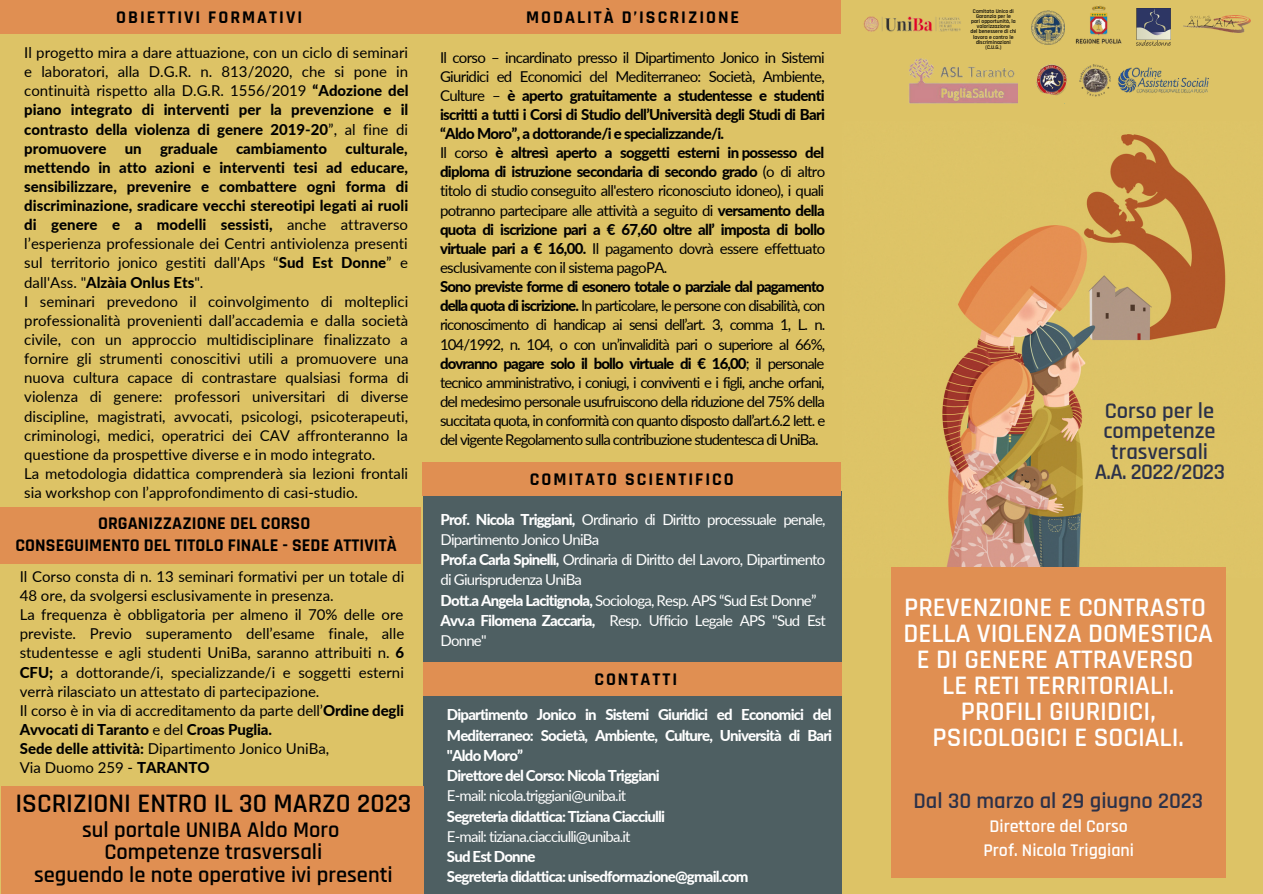
<style>
.page{position:relative;width:1263px;height:894px;background:#fff}
.page>*{position:absolute;margin:0;border:0;box-sizing:border-box;transform-origin:0 0}
.t1{font:600 27px/25.8px "Rajdhani";color:#fff;text-align:center}
.t2{font:600 27px "Rajdhani";color:#000}
.t3{font:600 22.5px/22.5px "Rajdhani";color:#000;text-align:center}
.t4{font:600 22.5px/20.2px "Rajdhani";color:#2b3149;text-align:center}
.t5{font:700 18px "Rajdhani";letter-spacing:.11em;color:#000}
.t6{font:700 18px/21.3px "Rajdhani";letter-spacing:.005em;color:#000;text-align:center}
.t7{font:600 18px/24.8px "Rajdhani";color:#fff;text-align:center}
.t8{font:15px/19px "Lato";color:#000}
.t9{font:800 15px/19px "Lato";letter-spacing:-.045em;color:#000}
.t10{font:15px/20.2px "Lato";letter-spacing:-.055em;color:#fff}
.t11{font:800 15px/20.2px "Lato";letter-spacing:-.055em;color:#fff}
.t12{font:600 5.7px/5.2px "Rajdhani";color:#000;text-align:center}
.s1{font-weight:800}
.s2{font-weight:400}
</style>
<div class="page">
<div style="left:0;top:0;width:1263px;height:893px;background:#ddc366"></div>
<img style="left:942px;top:134px;width:284px;height:443px">
<div style="left:423px;top:491px;width:418px;height:402px;background:#4e5f62"></div>
<div style="left:891px;top:566px;width:334px;height:311px;background:#e08f52"></div>
<div style="left:1px;top:785px;width:422px;height:108px;background:#e08f52"></div>
<img style="left:1136px;top:8px;width:34px;height:37px">
<div style="left:0;top:0;width:422px;height:33px;background:#e08f52"></div>
<img style="left:1036px;top:64px;width:173px;height:33px">
<div style="left:0;top:506px;width:421px;height:57px;background:#e08f52"></div>
<img style="left:1184px;top:15px;width:66px;height:17px">
<div style="left:418px;top:0;width:423px;height:33px;background:#e08f52"></div>
<div style="left:423px;top:662px;width:419px;height:33px;background:#e08f52"></div>
<div style="left:422px;top:462px;width:419px;height:33px;background:#e08f52"></div>
<img style="left:864px;top:16px;width:97px;height:16px">
<img style="left:1032px;top:11px;width:32px;height:33px">
<img style="left:1075px;top:5px;width:47px;height:39px">
<svg style="left:1114px;top:11px;width:8px;height:14px"></svg>
<img style="left:909px;top:58px;width:109px;height:46px">
<svg style="left:1036px;top:89px;width:29px;height:15px"></svg>
<p class="t5" style="left:116px;top:6px;width:188px">OBIETTIVI FORMATIVI</p>
<p class="t8" style="left:24px;top:43px;width:386px">Il progetto mira a dare attuazione, con un ciclo di seminari e laboratori, alla D.G.R. n. 813/2020, che si pone in continuità rispetto alla D.G.R. 1556/2019 <span class="s1">“Adozione del piano integrato di interventi per la prevenzione e il contrasto della violenza di genere 2019-20</span>”, al fine di <span class="s1">promuovere un graduale cambiamento culturale, mettendo in atto azioni e interventi tesi ad educare, sensibilizzare, prevenire e combattere ogni forma di discriminazione, sradicare vecchi stereotipi legati ai ruoli di genere e a modelli sessisti,</span> anche attraverso l’esperienza professionale dei Centri antiviolenza presenti sul territorio jonico gestiti dall'Aps “<span class="s1">Sud Est Donne</span>” e dall'Ass. "<span class="s1">Alzàia Onlus Ets</span>".<br>I seminari prevedono il coinvolgimento di molteplici professionalità provenienti dall’accademia e dalla società civile, con un approccio multidisciplinare finalizzato a fornire gli strumenti conoscitivi utili a promuovere una nuova cultura capace di contrastare qualsiasi forma di violenza di genere: professori universitari di diverse discipline, magistrati, avvocati, psicologi, psicoterapeuti, criminologi, medici, operatrici dei CAV affronteranno la questione da prospettive diverse e in modo integrato.<br>La metodologia didattica comprenderà sia lezioni frontali sia workshop con l’approfondimento di casi-studio.</p>
<p class="t6" style="left:16px;top:513px;width:383px">ORGANIZZAZIONE DEL CORSO<br>CONSEGUIMENTO DEL TITOLO FINALE - SEDE ATTIVITÀ</p>
<p class="t8" style="left:20px;top:566px;width:386px">Il Corso consta di n. 13 seminari formativi per un totale di 48 ore, da svolgersi esclusivamente in presenza.<br>La frequenza è obbligatoria per almeno il 70% delle ore previste. Previo superamento dell’esame finale, alle studentesse e agli studenti UniBa, saranno attribuiti n. <span class="s1">6<br>CFU;</span> a dottorande/i, specializzande/i e soggetti esterni verrà rilasciato un attestato di partecipazione.<br>Il corso è in via di accreditamento da parte dell’<span class="s1">Ordine degli Avvocati di Taranto</span> e del <span class="s1">Croas Puglia.<br>Sede delle attività:</span> Dipartimento Jonico UniBa,<br>Via Duomo 259 - <span class="s1">TARANTO</span></p>
<h1 class="t2" style="left:15px;top:786px;width:397px">ISCRIZIONI ENTRO IL 30 MARZO 2023</h1>
<h2 class="t3" style="left:34px;top:818px;width:360px">sul portale UNIBA Aldo Moro<br>Competenze trasversali<br>seguendo le note operative ivi presenti</h2>
<p class="t5" style="left:526px;top:6px;width:215px">MODALITÀ D’ISCRIZIONE</p>
<p class="t9" style="left:440px;top:47px;width:387px"><span class="s2">Il corso – incardinato presso il Dipartimento Jonico in Sistemi Giuridici ed Economici del Mediterraneo: Società, Ambiente, Culture –</span> è aperto gratuitamente a studentesse e studenti iscritti a tutti i Corsi di Studio dell’Università degli Studi di Bari “Aldo Moro”, a dottorande/i e specializzande/i.<br><span class="s2">Il corso</span> è altresì aperto a soggetti esterni in possesso del diploma di istruzione secondaria di secondo grado <span class="s2">(o di altro titolo di studio conseguito all'estero riconosciuto idoneo), i quali potranno partecipare alle attività a seguito di</span> versamento della quota di iscrizione pari a € 67,60 oltre all’ imposta di bollo virtuale pari a € 16,00. <span class="s2">Il pagamento dovrà essere effettuato esclusivamente con il sistema pagoPA.</span></p>
<p class="t8" style="left:440px;top:277px;width:387px;text-align:justify"><span class="s1">Sono previste forme di esonero totale o parziale dal pagamento della quota di iscrizione.</span> In particolare, le persone con disabilità, con riconoscimento di handicap ai sensi dell’art. 3, comma 1, L. n.<br>104/1992, n. 104, o con un’invalidità pari o superiore al 66%, <span class="s1">dovranno pagare solo il bollo virtuale di € 16,00</span>; il personale tecnico amministrativo, i coniugi, i conviventi e i figli, anche orfani, del medesimo personale usufruiscono della riduzione del 75% della succitata quota, in conformità con quanto disposto dall’art.6.2 lett. e del vigente Regolamento sulla contribuzione studentesca di UniBa.</p>
<p class="t5" style="left:530px;top:467px;width:205px">COMITATO SCIENTIFICO</p>
<p class="t10" style="left:441px;top:508px;width:387px"><span class="s1">Prof. Nicola Triggiani,</span> Ordinario di Diritto processuale penale, Dipartimento Jonico UniBa<br><span class="s1">Prof.a Carla Spinelli,</span> Ordinaria di Diritto del Lavoro, Dipartimento di Giurisprudenza UniBa<br><span class="s1">Dott.a Angela Lacitignola,</span> Sociologa, Resp. APS “Sud Est Donne” <span class="s1">Avv.a Filomena Zaccaria,</span> Resp. Ufficio Legale APS "Sud Est Donne"</p>
<p class="t5" style="left:594px;top:667px;width:84px">CONTATTI</p>
<p class="t11" style="left:447px;top:704px;width:387px">Dipartimento Jonico in Sistemi Giuridici ed Economici del Mediterraneo: Società, Ambiente, Culture, Università di Bari "Aldo Moro”<br>Direttore del Corso: Nicola Triggiani</p>
<p class="t10" style="left:447px;top:785px;width:181px">E-mail: nicola.triggiani@uniba.it</p>
<p class="t11" style="left:447px;top:805px;width:220px">Segreteria didattica: Tiziana Ciacciulli</p>
<p class="t10" style="left:447px;top:825px;width:185px">E-mail: tiziana.ciacciulli@uniba.it</p>
<p class="t11" style="left:447px;top:845px;width:303px">Sud Est Donne<br>Segreteria didattica: unisedformazione@gmail.com</p>
<p class="t12" style="left:970px;top:8px;width:47px">Comitato Unico di<br>Garanzia per le<br>pari opportunità, la valorizzazione<br>del benessere di chi lavora e contro le discriminazioni (C.U.G.)</p>
<h2 class="t4" style="left:1095px;top:401px;width:132px">Corso per le competenze trasversali<br>A.A. 2022/2023</h2>
<h1 class="t1" style="left:903px;top:595px;width:311px">PREVENZIONE E CONTRASTO<br>DELLA VIOLENZA DOMESTICA<br>E DI GENERE ATTRAVERSO<br>LE RETI TERRITORIALI.<br>PROFILI GIURIDICI,<br>PSICOLOGICI E SOCIALI.</h1>
<h2 class="t4" style="left:913px;top:790px;width:291px">Dal 30 marzo al 29 giugno 2023</h2>
<p class="t7" style="left:983px;top:813px;width:152px">Direttore del Corso<br>Prof. Nicola Triggiani</p>
</div>
